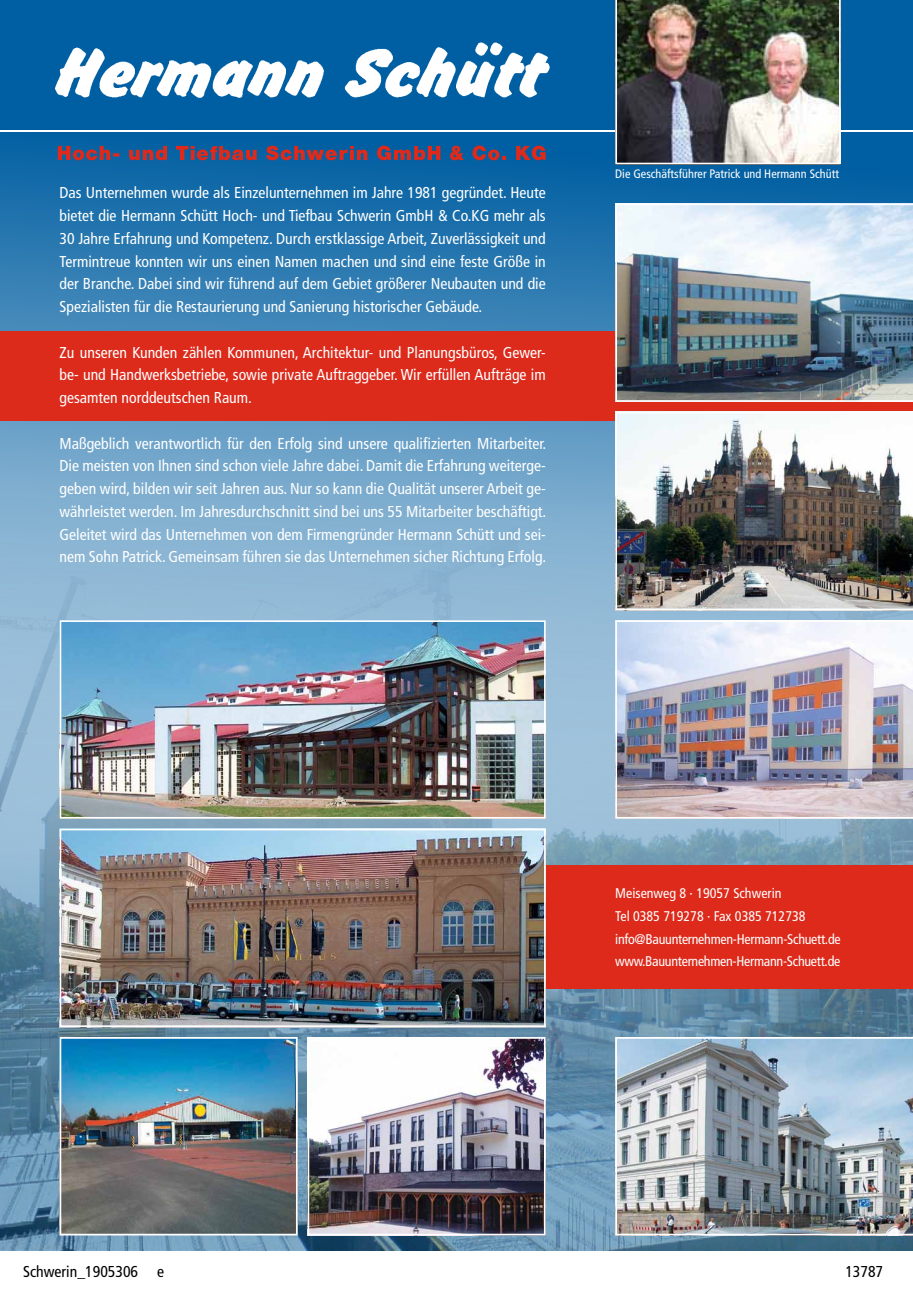
<style>
.page{position:relative;width:913px;height:1300px;background:#fff}
.page>*{position:absolute;margin:0;border:0;box-sizing:border-box;transform-origin:0 0}
.t1{font:condensed 15.75px/22.8px "Frutiger LT Std";color:#fff;text-align:justify}
.t2{font:condensed 15.75px "Frutiger LT Std";color:#000}
.t3{font:condensed 14px/22.8px "Frutiger LT Std";letter-spacing:-.02em;color:#fff}
.t4{font:condensed 12.25px "Frutiger LT Std";color:#fff}
</style>
<div class="page">
<svg style="left:0;top:132px;width:913px;height:334px;background:#5b6488"></svg>
<img style="left:0;top:466px;width:913px;height:784px">
<div style="left:0;top:0;width:913px;height:130px;background:#005fa2"></div>
<hr style="left:615px;top:164px;width:226px;height:1px;background:#000">
<img style="left:615px;top:0;width:226px;height:164px">
<img style="left:63px;top:623px;width:480px;height:193px">
<div style="left:60px;top:620px;width:486px;height:199px;border:2px solid #fff"></div>
<img style="left:55px;top:42px;width:495px;height:56px">
<svg style="left:58px;top:146px;width:488px;height:14px;background:#654865"></svg>
<img style="left:615px;top:620px;width:298px;height:199px">
<img style="left:615px;top:203px;width:298px;height:199px">
<div style="left:532px;top:866px;width:381px;height:123px;background:#dd2a1b"></div>
<img style="left:63px;top:831px;width:480px;height:193px">
<div style="left:60px;top:828px;width:486px;height:199px;border:2px solid #fff"></div>
<img style="left:310px;top:1040px;width:233px;height:192px">
<div style="left:307px;top:1037px;width:239px;height:198px;border:2px solid #fff"></div>
<img style="left:63px;top:1040px;width:232px;height:192px">
<div style="left:60px;top:1037px;width:238px;height:198px;border:2px solid #fff"></div>
<img style="left:615px;top:1037px;width:298px;height:198px">
<img style="left:615px;top:412px;width:298px;height:198px">
<p class="t1" style="left:60px;top:182px;width:488px">Das Unternehmen wurde als Einzelunternehmen im Jahre 1981 gegründet. Heute bietet die Hermann Schütt Hoch- und Tiefbau Schwerin GmbH &amp; Co.KG mehr als 30 Jahre Erfahrung und Kompetenz. Durch erstklassige Arbeit, Zuverlässigkeit und Termintreue konnten wir uns einen Namen machen und sind eine feste Größe in der Branche. Dabei sind wir führend auf dem Gebiet größerer Neubauten und die Spezialisten für die Restaurierung und Sanierung historischer Gebäude.</p>
<p class="t1" style="left:60px;top:341px;width:488px">Zu unseren Kunden zählen Kommunen, Architektur- und Planungsbüros, Gewer&shy;be- und Handwerksbetriebe, sowie private Auftraggeber. Wir erfüllen Aufträge im gesamten norddeutschen Raum.</p>
<p class="t1" style="left:60px;top:432px;width:488px">Maßgeblich verantwortlich für den Erfolg sind unsere qualifizierten Mitarbeiter.<br>Die meisten von Ihnen sind schon viele Jahre dabei. Damit die Erfahrung weiterge&shy;geben wird, bilden wir seit Jahren aus. Nur so kann die Qualität unserer Arbeit ge&shy;währleistet werden. Im Jahresdurchschnitt sind bei uns 55 Mitarbeiter beschäftigt.<br>Geleitet wird das Unternehmen von dem Firmengründer Hermann Schütt und sei&shy;nem Sohn Patrick. Gemeinsam führen sie das Unternehmen sicher Richtung Erfolg.</p>
<p class="t4" style="left:615px;top:167px;width:225px">Die Geschäftsführer Patrick und Hermann Schütt</p>
<p class="t3" style="left:615px;top:882px;width:227px">Meisenweg 8 · 19057 Schwerin<br>Tel 0385 719278 · Fax 0385 712738 info@Bauunternehmen-Hermann-Schuett.de www.Bauunternehmen-Hermann-Schuett.de</p>
<p class="t2" style="left:23px;top:1263px;width:142px">Schwerin_1905306 e</p>
<p class="t2" style="left:845px;top:1263px;width:39px">13787</p>
</div>
